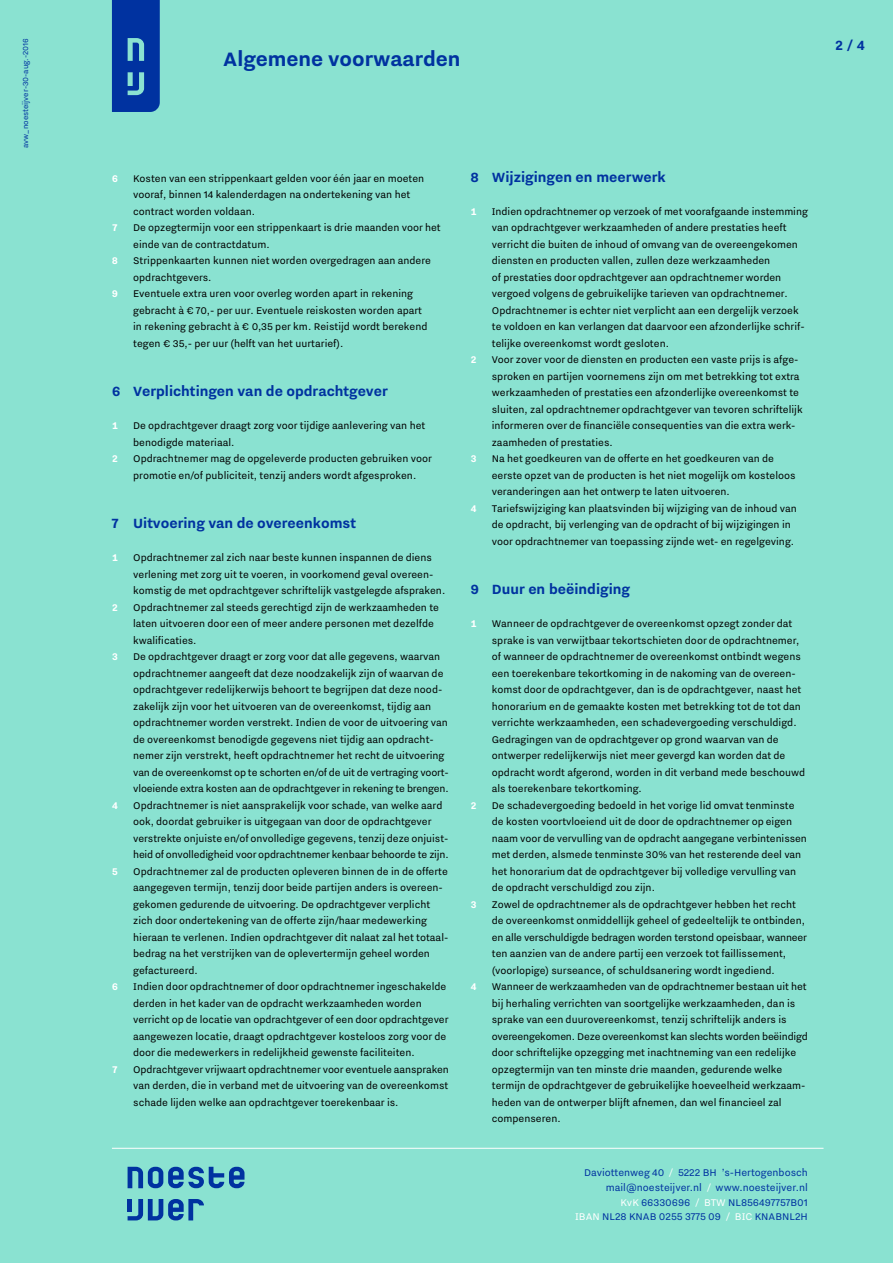
<style>
.page{position:relative;width:893px;height:1263px;background:#8ae2d1}
.page>*{position:absolute;margin:0;border:0;box-sizing:border-box;transform-origin:0 0}
.t1{font:700 24px "Nitti Grotesk";color:#0032a0}
.t2{font:700 16.5px "Nitti Grotesk";color:#0032a0}
.t3{font:12px/16.5px "Nitti Grotesk";color:#000}
.t4{font:12px/14.9px "Nitti Grotesk";color:#0032a0;text-align:right}
.t5{font:700 12px "Nitti Grotesk";color:#fff}
.t6{font:9px "Nitti Grotesk";color:#0032a0}
.s1{color:#fff}
</style>
<div class="page">
<svg style="left:128px;top:1167px;width:116px;height:21px"></svg>
<svg style="left:128px;top:1199px;width:76px;height:21px"></svg>
<hr style="left:112px;top:1148px;width:711px;height:1px;background:#fff">
<svg style="left:112px;top:0;width:48px;height:112px;background:#0d43a4"></svg>
<p class="t6" style="left:20px;top:148px;width:111px;rotate:-90deg">avw_noesteijver-30-aug.-2016</p>
<h2 class="t2" style="left:835px;top:35px;width:32px">2 / 4</h2>
<p class="t5" style="left:112px;top:171px;width:8px">6</p>
<p class="t3" style="left:133px;top:169px;width:293px">Kosten van een strippenkaart gelden voor één jaar en moeten vooraf, binnen 14 kalenderdagen na ondertekening van het contract worden voldaan.</p>
<p class="t5" style="left:112px;top:221px;width:8px">7</p>
<p class="t3" style="left:133px;top:219px;width:309px">De opzegtermijn voor een strippenkaart is drie maanden voor het einde van de contractdatum.</p>
<p class="t5" style="left:112px;top:254px;width:8px">8</p>
<p class="t3" style="left:133px;top:252px;width:299px">Strippenkaarten kunnen niet worden overgedragen aan andere opdrachtgevers.</p>
<p class="t5" style="left:112px;top:287px;width:8px">9</p>
<p class="t3" style="left:133px;top:285px;width:296px">Eventuele extra uren voor overleg worden apart in rekening gebracht à € 70,- per uur. Eventuele reiskosten worden apart in rekening gebracht à € 0,35 per km. Reistijd wordt berekend tegen € 35,- per uur (helft van het uurtarief).</p>
<h2 class="t2" style="left:112px;top:382px;width:277px">6 Verplichtingen van de opdrachtgever</h2>
<p class="t5" style="left:112px;top:419px;width:8px">1</p>
<p class="t3" style="left:133px;top:417px;width:294px">De opdrachtgever draagt zorg voor tijdige aanlevering van het benodigde materiaal.</p>
<p class="t5" style="left:112px;top:452px;width:8px">2</p>
<p class="t3" style="left:133px;top:450px;width:300px">Opdrachtnemer mag de opgeleverde producten gebruiken voor promotie en/of publiciteit, tenzij anders wordt afgesproken.</p>
<h2 class="t2" style="left:112px;top:514px;width:246px">7 Uitvoering van de overeenkomst</h2>
<p class="t5" style="left:112px;top:551px;width:8px">1</p>
<p class="t3" style="left:133px;top:549px;width:314px">Opdrachtnemer zal zich naar beste kunnen inspannen de diens verlening met zorg uit te voeren, in voorkomend geval overeen&shy;komstig de met opdrachtgever schriftelijk vastgelegde afspraken.</p>
<p class="t5" style="left:112px;top:600px;width:8px">2</p>
<p class="t3" style="left:133px;top:598px;width:307px">Opdrachtnemer zal steeds gerechtigd zijn de werkzaamheden te laten uitvoeren door een of meer andere personen met dezelfde kwalificaties.</p>
<p class="t5" style="left:112px;top:650px;width:8px">3</p>
<p class="t3" style="left:133px;top:648px;width:317px">De opdrachtgever draagt er zorg voor dat alle gegevens, waarvan opdrachtnemer aangeeft dat deze noodzakelijk zijn of waarvan de opdrachtgever redelijkerwijs behoort te begrijpen dat deze nood&shy;zakelijk zijn voor het uitvoeren van de overeenkomst, tijdig aan opdrachtnemer worden verstrekt. Indien de voor de uitvoering van de overeenkomst benodigde gegevens niet tijdig aan opdracht&shy;nemer zijn verstrekt, heeft opdrachtnemer het recht de uitvoering van de overeenkomst op te schorten en/of de uit de vertraging voort&shy;vloeiende extra kosten aan de opdrachtgever in rekening te brengen.</p>
<p class="t5" style="left:112px;top:798px;width:8px">4</p>
<p class="t3" style="left:133px;top:796px;width:317px">Opdrachtnemer is niet aansprakelijk voor schade, van welke aard ook, doordat gebruiker is uitgegaan van door de opdrachtgever verstrekte onjuiste en/of onvolledige gegevens, tenzij deze onjuist&shy;heid of onvolledigheid voor opdrachtnemer kenbaar behoorde te zijn.</p>
<p class="t5" style="left:112px;top:864px;width:8px">5</p>
<p class="t3" style="left:133px;top:862px;width:317px">Opdrachtnemer zal de producten opleveren binnen de in de offerte aangegeven termijn, tenzij door beide partijen anders is overeen&shy;gekomen gedurende de uitvoering. De opdrachtgever verplicht zich door ondertekening van de offerte zijn/haar medewerking hieraan te verlenen. Indien opdrachtgever dit nalaat zal het totaal&shy;bedrag na het verstrijken van de oplevertermijn geheel worden gefactureerd.</p>
<p class="t5" style="left:112px;top:980px;width:8px">6</p>
<p class="t3" style="left:133px;top:978px;width:317px">Indien door opdrachtnemer of door opdrachtnemer ingeschakelde derden in het kader van de opdracht werkzaamheden worden verricht op de locatie van opdrachtgever of een door opdrachtgever aangewezen locatie, draagt opdrachtgever kosteloos zorg voor de door die medewerkers in redelijkheid gewenste faciliteiten.</p>
<p class="t5" style="left:112px;top:1062px;width:8px">7</p>
<p class="t3" style="left:133px;top:1060px;width:317px;text-align:justify">Opdrachtgever vrijwaart opdrachtnemer voor eventuele aanspraken van derden, die in verband met de uitvoering van de overeenkomst schade lijden welke aan opdrachtgever toerekenbaar is.</p>
<h1 class="t1" style="left:223px;top:45px;width:239px">Algemene voorwaarden</h1>
<h2 class="t2" style="left:471px;top:167px;width:197px">8 Wijzigingen en meerwerk</h2>
<p class="t5" style="left:471px;top:204px;width:8px">1</p>
<p class="t3" style="left:492px;top:202px;width:318px">Indien opdrachtnemer op verzoek of met voorafgaande instemming van opdrachtgever werkzaamheden of andere prestaties heeft verricht die buiten de inhoud of omvang van de overeengekomen diensten en producten vallen, zullen deze werkzaamheden<br>of prestaties door opdrachtgever aan opdrachtnemer worden vergoed volgens de gebruikelijke tarieven van opdrachtnemer.<br>Opdrachtnemer is echter niet verplicht aan een dergelijk verzoek te voldoen en kan verlangen dat daarvoor een afzonderlijke schrif&shy;telijke overeenkomst wordt gesloten.</p>
<p class="t5" style="left:471px;top:353px;width:8px">2</p>
<p class="t3" style="left:492px;top:351px;width:312px">Voor zover voor de diensten en producten een vaste prijs is afge&shy;sproken en partijen voornemens zijn om met betrekking tot extra werkzaamheden of prestaties een afzonderlijke overeenkomst te sluiten, zal opdrachtnemer opdrachtgever van tevoren schriftelijk informeren over de financiële consequenties van die extra werk&shy;zaamheden of prestaties.</p>
<p class="t5" style="left:471px;top:452px;width:8px">3</p>
<p class="t3" style="left:492px;top:450px;width:305px">Na het goedkeuren van de offerte en het goedkeuren van de eerste opzet van de producten is het niet mogelijk om kosteloos veranderingen aan het ontwerp te laten uitvoeren.</p>
<p class="t5" style="left:471px;top:501px;width:8px">4</p>
<p class="t3" style="left:492px;top:499px;width:307px">Tariefswijziging kan plaatsvinden bij wijziging van de inhoud van de opdracht, bij verlenging van de opdracht of bij wijzigingen in voor opdrachtnemer van toepassing zijnde wet- en regelgeving.</p>
<h2 class="t2" style="left:471px;top:580px;width:161px">9 Duur en beëindiging</h2>
<p class="t5" style="left:471px;top:617px;width:8px">1</p>
<p class="t3" style="left:492px;top:615px;width:315px">Wanneer de opdrachtgever de overeenkomst opzegt zonder dat sprake is van verwijtbaar tekortschieten door de opdrachtnemer, of wanneer de opdrachtnemer de overeenkomst ontbindt wegens een toerekenbare tekortkoming in de nakoming van de overeen&shy;komst door de opdrachtgever, dan is de opdrachtgever, naast het honorarium en de gemaakte kosten met betrekking tot de tot dan verrichte werkzaamheden, een schadevergoeding verschuldigd.<br>Gedragingen van de opdrachtgever op grond waarvan van de ontwerper redelijkerwijs niet meer gevergd kan worden dat de opdracht wordt afgerond, worden in dit verband mede beschouwd als toerekenbare tekortkoming.</p>
<p class="t5" style="left:471px;top:798px;width:8px">2</p>
<p class="t3" style="left:492px;top:796px;width:317px">De schadevergoeding bedoeld in het vorige lid omvat tenminste de kosten voortvloeiend uit de door de opdrachtnemer op eigen naam voor de vervulling van de opdracht aangegane verbintenissen met derden, alsmede tenminste 30% van het resterende deel van het honorarium dat de opdrachtgever bij volledige vervulling van de opdracht verschuldigd zou zijn.</p>
<p class="t5" style="left:471px;top:897px;width:8px">3</p>
<p class="t3" style="left:492px;top:895px;width:317px">Zowel de opdrachtnemer als de opdrachtgever hebben het recht de overeenkomst onmiddellijk geheel of gedeeltelijk te ontbinden, en alle verschuldigde bedragen worden terstond opeisbaar, wanneer ten aanzien van de andere partij een verzoek tot faillissement, (voorlopige) surseance, of schuldsanering wordt ingediend.</p>
<p class="t5" style="left:471px;top:980px;width:8px">4</p>
<p class="t3" style="left:492px;top:978px;width:318px">Wanneer de werkzaamheden van de opdrachtnemer bestaan uit het bij herhaling verrichten van soortgelijke werkzaamheden, dan is sprake van een duurovereenkomst, tenzij schriftelijk anders is overeengekomen. Deze overeenkomst kan slechts worden beëindigd door schriftelijke opzegging met inachtneming van een redelijke opzegtermijn van ten minste drie maanden, gedurende welke termijn de opdrachtgever de gebruikelijke hoeveelheid werkzaam&shy;heden van de ontwerper blijft afnemen, dan wel financieel zal compenseren.</p>
<p class="t4" style="left:575px;top:1165px;width:234px">Daviottenweg 40 <span class="s1">/</span> 5222 BH ’s-Hertogenbosch mail@noesteijver.nl <span class="s1">/</span> www.noesteijver.nl<br><span class="s1">KvK</span> 66330696 <span class="s1">/ BTW</span> NL856497757B01<br><span class="s1">IBAN</span> NL28 KNAB 0255 3775 09 <span class="s1">/ BIC</span> KNABNL2H</p>
</div>
